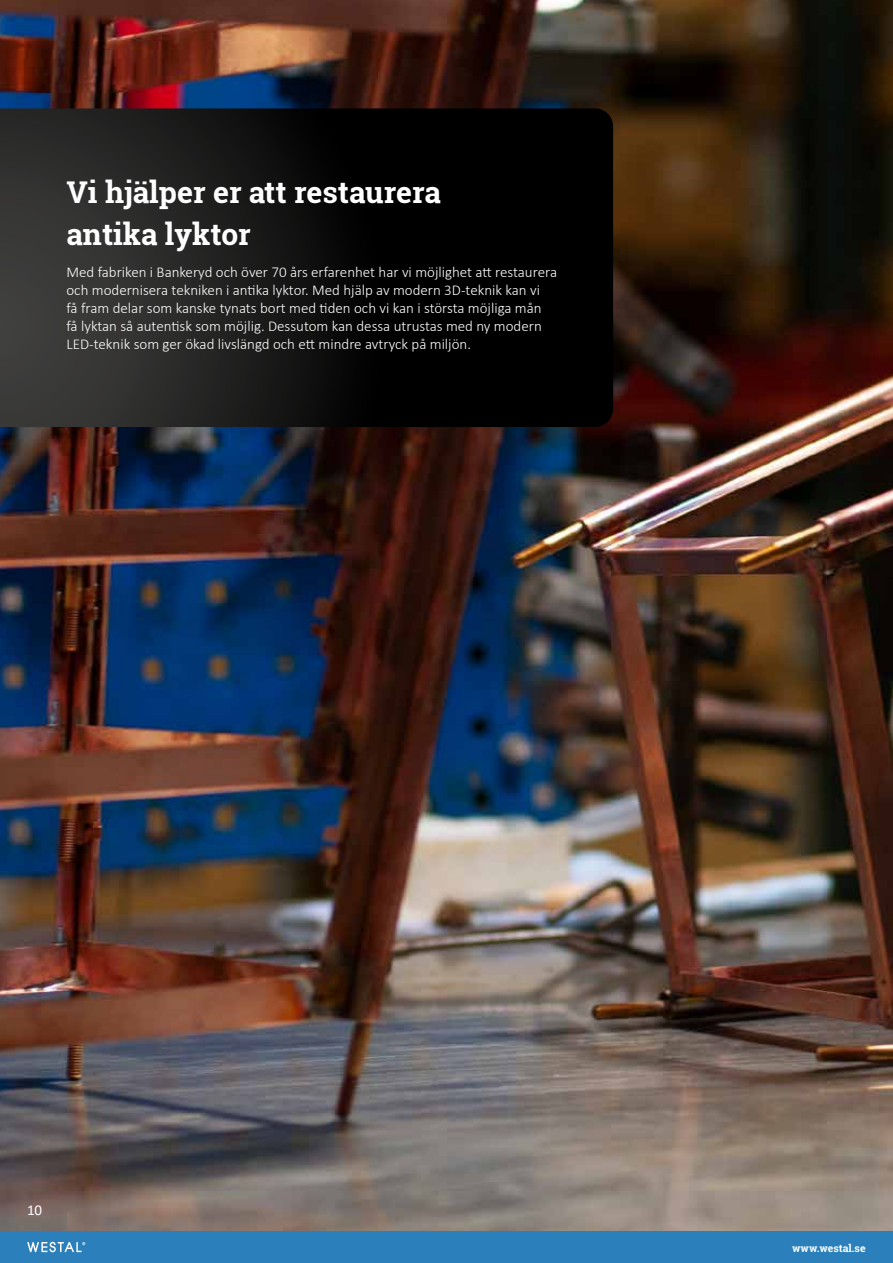
<style>
.page{position:relative;width:893px;height:1263px;background:#fff}
.page>*{position:absolute;margin:0;border:0;box-sizing:border-box;transform-origin:0 0}
.t1{font:700 30px/42px "Roboto Slab";color:#fff}
.t2{font:300 15px/18px "Calibri";color:#fff}
.t3{font:15px "Calibri";color:#fff}
.t4{font:700 10.5px "Roboto Slab";color:#fff}
</style>
<div class="page">
<div style="left:0;top:1231px;width:893px;height:32px;background:#2b80bc"></div>
<svg style="left:27px;top:1242px;width:58px;height:10px"></svg>
<img style="left:0;top:0;width:893px;height:1231px">
<svg style="left:0;top:108px;width:613px;height:319px;background:#141414"></svg>
<h1 class="t1" style="left:66px;top:171px;width:376px">Vi hjälper er att restaurera antika lyktor</h1>
<p class="t2" style="left:66px;top:263px;width:492px">Med fabriken i Bankeryd och över 70 års erfarenhet har vi möjlighet att restaurera och modernisera tekniken i antika lyktor. Med hjälp av modern 3D-teknik kan vi<br>få fram delar som kanske tynats bort med tiden och vi kan i största möjliga mån<br>få lyktan så autentisk som möjlig. Dessutom kan dessa utrustas med ny modern LED-teknik som ger ökad livslängd och ett mindre avtryck på miljön.</p>
<p class="t3" style="left:27px;top:1199px;width:17px">10</p>
<p class="t4" style="left:792px;top:1240px;width:75px">www.westal.se</p>
</div>
